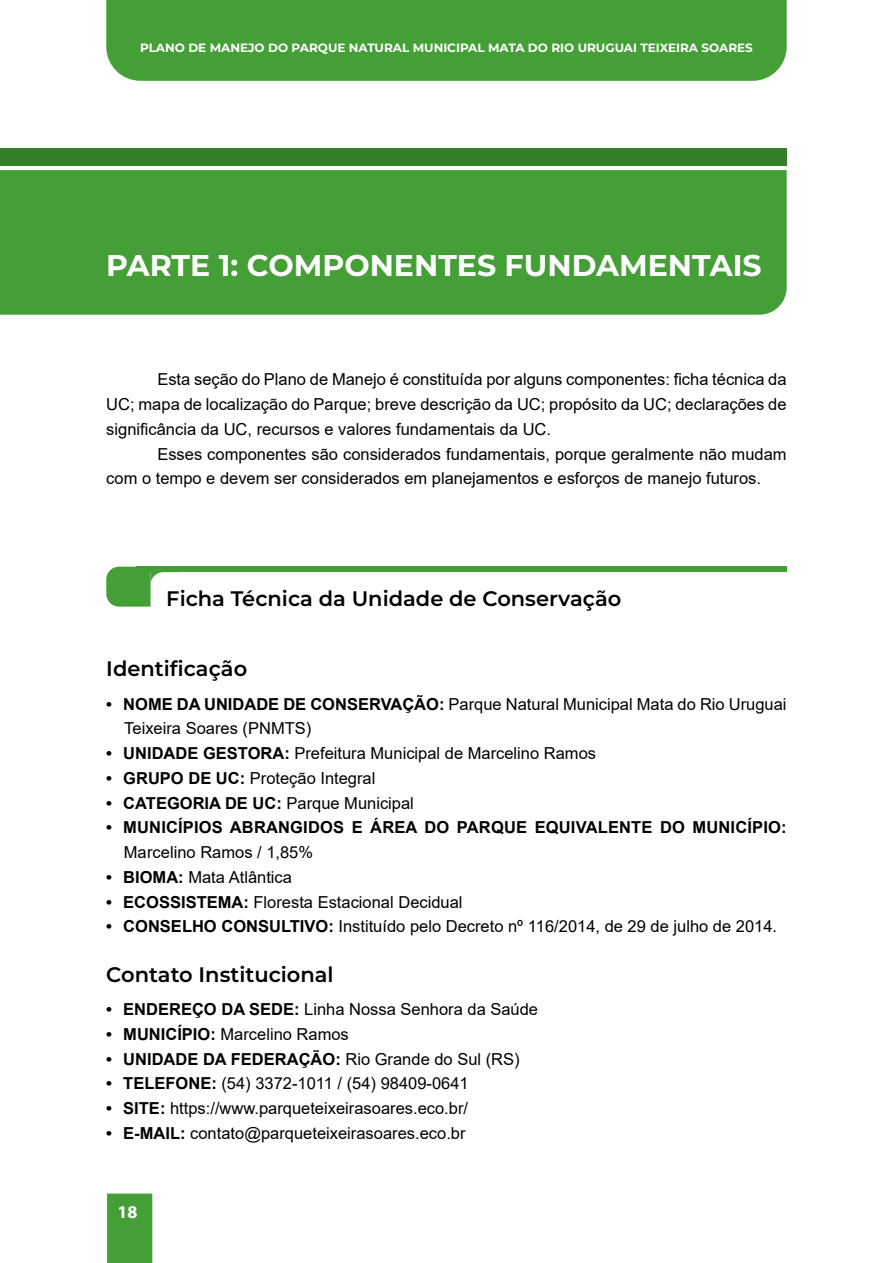
<style>
.page{position:relative;width:893px;height:1263px;background:#fff}
.page>*{position:absolute;margin:0;border:0;box-sizing:border-box;transform-origin:0 0}
.t1{font:700 30px "Montserrat";color:#fff}
.t2{font:600 21px "Montserrat";color:#000}
.t3{font:700 18px "Myriad Pro";color:#fff}
.t4{font:16.5px/24.8px "Arial";color:#000}
.t5{font:700 16.5px "Arial";letter-spacing:.01em;color:#000}
.t6{font:700 12px "Montserrat";color:#fff}
.s1{font-weight:700}
.s2{font-weight:400}
</style>
<div class="page">
<div style="left:106px;top:0;width:681px;height:81px;background:#449f36"></div>
<div style="left:107px;top:1193px;width:46px;height:70px;background:#449f36"></div>
<div style="left:0;top:170px;width:787px;height:145px;background:#449f36"></div>
<div style="left:0;top:149px;width:787px;height:17px;background:#357e2a"></div>
<div style="left:136px;top:567px;width:651px;height:5px;background:#449f36"></div>
<svg style="left:106px;top:567px;width:73px;height:40px"></svg>
<p class="t6" style="left:140px;top:39px;width:614px">PLANO DE MANEJO DO PARQUE NATURAL MUNICIPAL MATA DO RIO URUGUAI TEIXEIRA SOARES</p>
<h1 class="t1" style="left:106px;top:244px;width:657px">PARTE 1: COMPONENTES FUNDAMENTAIS</h1>
<p class="t4" style="left:106px;top:367px;width:682px;text-align:justify;text-indent:51px">Esta seção do Plano de Manejo é constituída por alguns componentes: ficha técnica da UC; mapa de localização do Parque; breve descrição da UC; propósito da UC; declarações de significância da UC, recursos e valores fundamentais da UC.</p>
<p class="t4" style="left:106px;top:441px;width:682px;text-indent:51px">Esses componentes são considerados fundamentais, porque geralmente não mudam com o tempo e devem ser considerados em planejamentos e esforços de manejo futuros.</p>
<p class="t2" style="left:166px;top:583px;width:457px">Ficha Técnica da Unidade de Conservação</p>
<p class="t2" style="left:106px;top:654px;width:142px">Identificação</p>
<p class="t4" style="left:124px;top:691px;width:664px;text-indent:-18px"><span class="s1">• NOME DA UNIDADE DE CONSERVAÇÃO:</span> Parque Natural Municipal Mata do Rio Uruguai<br>Teixeira Soares (PNMTS)</p>
<p class="t4" style="left:106px;top:741px;width:491px"><span class="s1">• UNIDADE GESTORA:</span> Prefeitura Municipal de Marcelino Ramos</p>
<p class="t4" style="left:106px;top:765px;width:271px"><span class="s1">• GRUPO DE UC:</span> Proteção Integral</p>
<p class="t5" style="left:106px;top:791px;width:309px">• CATEGORIA DE UC: <span class="s2">Parque Municipal</span></p>
<p class="t5" style="left:106px;top:816px;width:682px">• MUNICÍPIOS ABRANGIDOS E ÁREA DO PARQUE EQUIVALENTE DO MUNICÍPIO:</p>
<p class="t4" style="left:124px;top:840px;width:191px">Marcelino Ramos / 1,85%</p>
<p class="t4" style="left:106px;top:864px;width:187px"><span class="s1">• BIOMA:</span> Mata Atlântica</p>
<p class="t4" style="left:106px;top:889px;width:358px"><span class="s1">• ECOSSISTEMA:</span> Floresta Estacional Decidual</p>
<p class="t4" style="left:106px;top:914px;width:672px"><span class="s1">• CONSELHO CONSULTIVO:</span> Instituído pelo Decreto nº 116/2014, de 29 de julho de 2014.</p>
<p class="t2" style="left:106px;top:959px;width:229px">Contato Institucional</p>
<p class="t4" style="left:106px;top:997px;width:433px"><span class="s1">• ENDEREÇO DA SEDE:</span> Linha Nossa Senhora da Saúde</p>
<p class="t4" style="left:106px;top:1021px;width:244px"><span class="s1">• MUNICÍPIO:</span> Marcelino Ramos</p>
<p class="t5" style="left:106px;top:1047px;width:415px">• UNIDADE DA FEDERAÇÃO: <span class="s2">Rio Grande do Sul (RS)</span></p>
<p class="t4" style="left:106px;top:1071px;width:364px"><span class="s1">• TELEFONE:</span> (54) 3372-1011 / (54) 98409-0641</p>
<p class="t4" style="left:106px;top:1096px;width:363px"><span class="s1">• SITE:</span> https://www.parqueteixeirasoares.eco.br/</p>
<p class="t4" style="left:106px;top:1120px;width:361px"><span class="s1">• E-MAIL:</span> contato@parqueteixeirasoares.eco.br</p>
<p class="t3" style="left:117px;top:1200px;width:21px">18</p>
</div>
